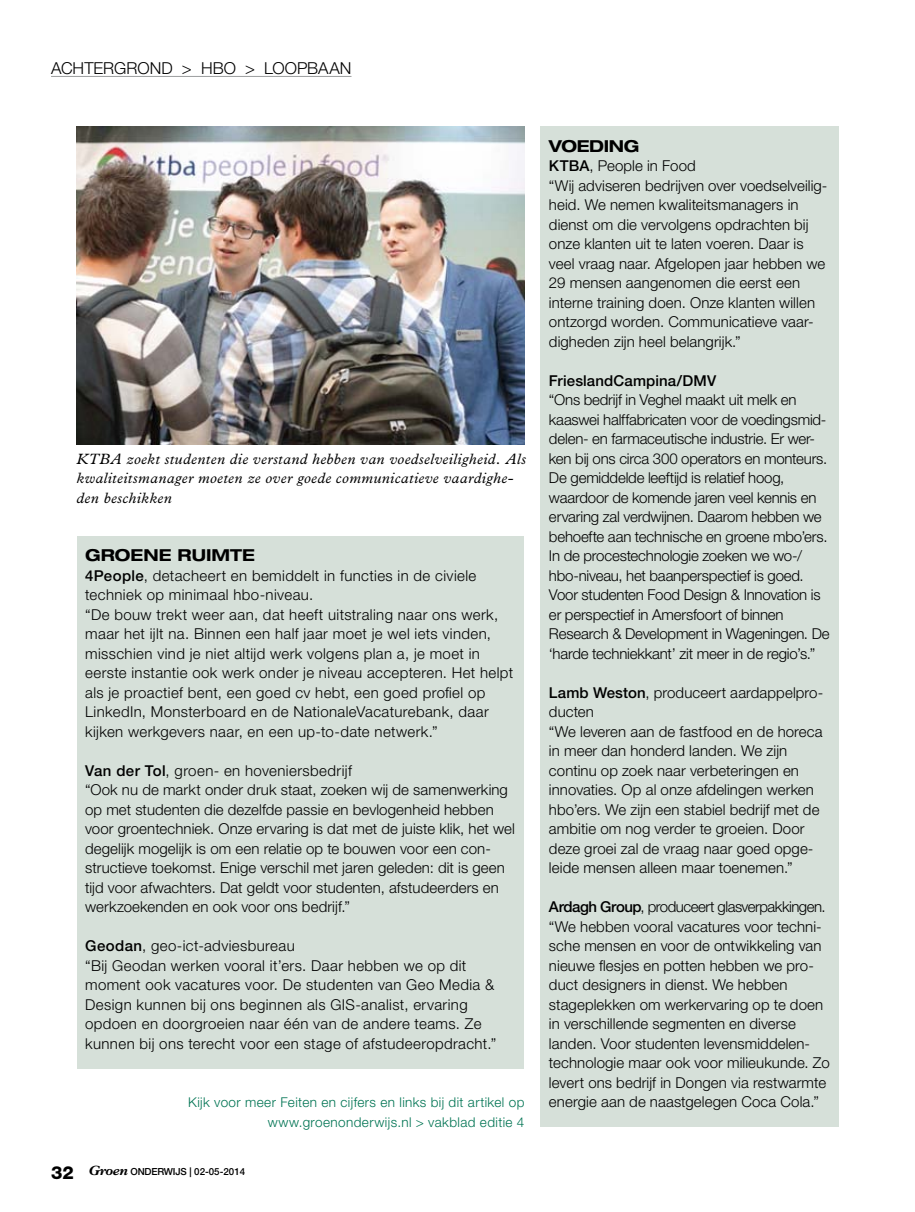
<style>
.page{position:relative;width:915px;height:1212px;background:#fff}
.page>*{position:absolute;margin:0;border:0;box-sizing:border-box;transform-origin:0 0}
.t1{font:300 16.5px "Helvetica Neue LT Std";color:#000}
.t2{font:700 expanded 16.5px "Helvetica Neue LT Std";color:#000}
.t3{font:700 expanded 16.5px "Helvetica Neue LT Std";letter-spacing:-.02em;color:#000}
.t4{font:300 15px/19.5px "Helvetica Neue LT Std";letter-spacing:.005em;color:#000}
.t5{font:300 15px/19.5px "Helvetica Neue LT Std";letter-spacing:.025em;color:#000}
.t6{font:300 15px/19.5px "Helvetica Neue LT Std";letter-spacing:-.015em;color:#000}
.t7{font:italic 15px/19.5px "Plantin Std";letter-spacing:.03em;color:#000}
.t8{font:300 13.5px/19.5px "Helvetica Neue LT Std";letter-spacing:.03em;color:#007453;text-align:right}
.t9{font:500 9.75px "Helvetica Neue LT Std";letter-spacing:-.02em;color:#000}
.s1{font-weight:500}
.s2{font-weight:800;font-size:18px}
.s3{font-family:"Plantin Std";font-weight:700;font-style:italic;font-size:13.5px}
</style>
<div class="page">
<img style="left:76px;top:127px;width:448px;height:317px">
<hr style="left:51px;top:76px;width:300px;height:1px;background:#9c9e9f">
<div style="left:77px;top:536px;width:446px;height:532px;background:#d6e0d9"></div>
<div style="left:540px;top:127px;width:299px;height:1000px;background:#d6e0d9"></div>
<p class="t1" style="left:51px;top:58px;width:302px">ACHTERGROND &gt; HBO &gt; LOOPBAAN</p>
<p class="t7" style="left:77px;top:449px;width:451px">KTBA zoekt studenten die verstand hebben van voedselveiligheid. Als kwaliteitsmanager moeten ze over goede communicatieve vaardighe&shy;den beschikken</p>
<p class="t2" style="left:85px;top:545px;width:171px">GROENE RUIMTE</p>
<p class="t5" style="left:85px;top:565px;width:429px"><span class="s1">4People</span>, detacheert en bemiddelt in functies in de civiele techniek op minimaal hbo-niveau.<br>“De bouw trekt weer aan, dat heeft uitstraling naar ons werk, maar het ijlt na. Binnen een half jaar moet je wel iets vinden, misschien vind je niet altijd werk volgens plan a, je moet in eerste instantie ook werk onder je niveau accepteren. Het helpt als je proactief bent, een goed cv hebt, een goed profiel op LinkedIn, Monsterboard en de NationaleVacaturebank, daar kijken werkgevers naar, en een up-to-date netwerk.”</p>
<p class="t4" style="left:85px;top:760px;width:431px"><span class="s1">Van der Tol</span>, groen- en hoveniersbedrijf<br>“Ook nu de markt onder druk staat, zoeken wij de samenwerking op met studenten die dezelfde passie en bevlogenheid hebben voor groentechniek. Onze ervaring is dat met de juiste klik, het wel degelijk mogelijk is om een relatie op te bouwen voor een con&shy;structieve toekomst. Enige verschil met jaren geleden: dit is geen tijd voor afwachters. Dat geldt voor studenten, afstudeerders en werkzoekenden en ook voor ons bedrijf.”</p>
<p class="t5" style="left:85px;top:936px;width:412px"><span class="s1">Geodan</span>, geo-ict-adviesbureau<br>“Bij Geodan werken vooral it’ers. Daar hebben we op dit moment ook vacatures voor. De studenten van Geo Media &amp; Design kunnen bij ons beginnen als GIS-analist, ervaring opdoen en doorgroeien naar één van de andere teams. Ze kunnen bij ons terecht voor een stage of afstudeeropdracht.”</p>
<p class="t8" style="left:188px;top:1092px;width:338px">Kijk voor meer Feiten en cijfers en links bij dit artikel op www.groenonderwijs.nl &gt; vakblad editie 4</p>
<p class="t9" style="left:51px;top:1166px;width:196px"><span class="s2">32</span> <span class="s3">Groen</span> ONDERWIJS | 02-05-2014</p>
<p class="t3" style="left:549px;top:135px;width:92px">VOEDING</p>
<p class="t4" style="left:549px;top:156px;width:280px"><span class="s1">KTBA</span>, People in Food<br>“Wij adviseren bedrijven over voedselveilig&shy;heid. We nemen kwaliteitsmanagers in dienst om die vervolgens opdrachten bij onze klanten uit te laten voeren. Daar is veel vraag naar. Afgelopen jaar hebben we 29 mensen aangenomen die eerst een interne training doen. Onze klanten willen ontzorgd worden. Communicatieve vaar&shy;digheden zijn heel belangrijk.”</p>
<p class="t6" style="left:549px;top:370px;width:282px"><span class="s1">FrieslandCampina/DMV<br></span>“Ons bedrijf in Veghel maakt uit melk en kaaswei halffabricaten voor de voedingsmid&shy;delen- en farmaceutische industrie. Er wer&shy;ken bij ons circa 300 operators en monteurs.<br>De gemiddelde leeftijd is relatief hoog, waardoor de komende jaren veel kennis en ervaring zal verdwijnen. Daarom hebben we behoefte aan technische en groene mbo’ers.<br>In de procestechnologie zoeken we wo-/ hbo-niveau, het baanperspectief is goed.<br>Voor studenten Food Design &amp; Innovation is er perspectief in Amersfoort of binnen Research &amp; Development in Wageningen. De ‘harde techniekkant’ zit meer in de regio’s.”</p>
<p class="t4" style="left:549px;top:682px;width:275px"><span class="s1">Lamb Weston</span>, produceert aardappelpro&shy;ducten<br>“We leveren aan de fastfood en de horeca in meer dan honderd landen. We zijn continu op zoek naar verbeteringen en innovaties. Op al onze afdelingen werken hbo’ers. We zijn een stabiel bedrijf met de ambitie om nog verder te groeien. Door deze groei zal de vraag naar goed opge&shy;leide mensen alleen maar toenemen.”</p>
<p class="t4" style="left:549px;top:897px;width:282px"><span class="s1">Ardagh Group</span>, produceert glasverpakkingen. “We hebben vooral vacatures voor techni&shy;sche mensen en voor de ontwikkeling van nieuwe flesjes en potten hebben we pro&shy;duct designers in dienst. We hebben stageplekken om werkervaring op te doen in verschillende segmenten en diverse landen. Voor studenten levensmiddelen&shy;technologie maar ook voor milieukunde. Zo levert ons bedrijf in Dongen via restwarmte energie aan de naastgelegen Coca Cola.”</p>
</div>
